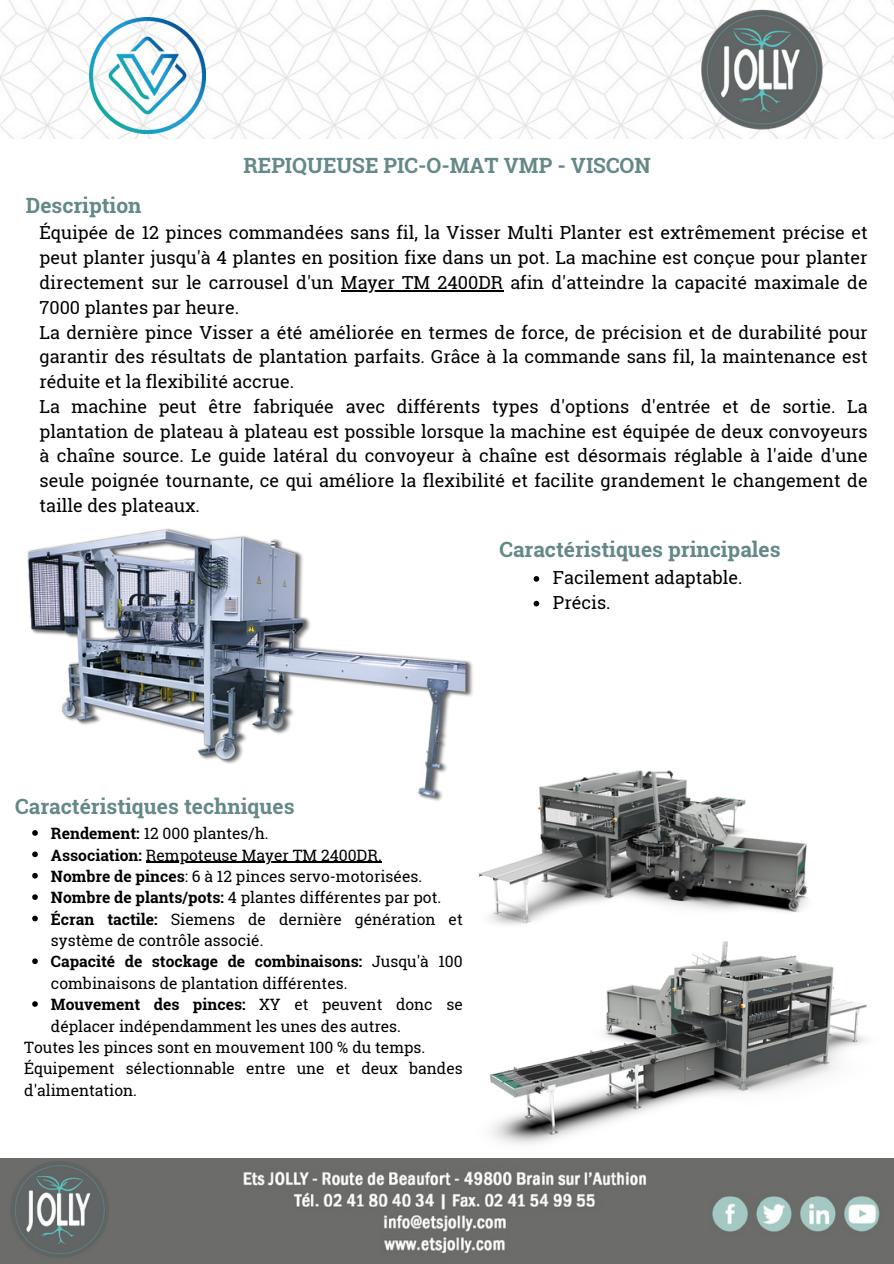
<style>
.page{position:relative;width:894px;height:1264px;background:#fff}
.page>*{position:absolute;margin:0;border:0;box-sizing:border-box;transform-origin:0 0}
.t1{font:700 21px "Roboto Slab";color:#648988}
.t2{font:18px/24.8px "Roboto Slab";color:#000;text-align:justify}
.t3{font:15.6px/21.3px "Roboto Slab";color:#000}
.t4{font:700 15.6px "Roboto Slab";color:#000}
.s1{font-weight:700}
</style>
<div class="page">
<img style="left:0;top:0;width:893px;height:138px">
<img style="left:0;top:1158px;width:893px;height:105px">
<img style="left:699px;top:5px;width:129px;height:128px">
<img style="left:89px;top:18px;width:116px;height:115px">
<img style="left:27px;top:528px;width:446px;height:270px">
<img style="left:423px;top:720px;width:385px;height:184px">
<img style="left:489px;top:904px;width:378px;height:241px">
<hr style="left:341px;top:290px;width:162px;height:1px;background:#000">
<svg style="left:533px;top:576px;width:6px;height:5px"></svg>
<svg style="left:533px;top:601px;width:6px;height:5px"></svg>
<svg style="left:32px;top:830px;width:6px;height:5px"></svg>
<svg style="left:32px;top:851px;width:6px;height:6px"></svg>
<hr style="left:146px;top:861px;width:236px;height:1px;background:#000">
<svg style="left:32px;top:873px;width:6px;height:5px"></svg>
<svg style="left:32px;top:894px;width:6px;height:5px"></svg>
<svg style="left:32px;top:915px;width:6px;height:6px"></svg>
<svg style="left:32px;top:958px;width:6px;height:6px"></svg>
<svg style="left:32px;top:1001px;width:6px;height:5px"></svg>
<p class="t1" style="left:26px;top:191px;width:117px">Description</p>
<h3 class="t1" style="left:243px;top:151px;width:408px">REPIQUEUSE PIC-O-MAT VMP - VISCON</h3>
<p class="t2" style="left:39px;top:220px;width:829px">Équipée de 12 pinces commandées sans fil, la Visser Multi Planter est extrêmement précise et peut planter jusqu'à 4 plantes en position fixe dans un pot. La machine est conçue pour planter directement sur le carrousel d'un Mayer TM 2400DR afin d'atteindre la capacité maximale de</p>
<h2 class="t2" style="left:39px;top:294px;width:829px;text-align:left">7000 plantes par heure.<br>La dernière pince Visser a été améliorée en termes de force, de précision et de durabilité pour garantir des résultats de plantation parfaits. Grâce à la commande sans fil, la maintenance est réduite et la flexibilité accrue.<br>La machine peut être fabriquée avec différents types d'options d'entrée et de sortie. La plantation de plateau à plateau est possible lorsque la machine est équipée de deux convoyeurs à chaîne source. Le guide latéral du convoyeur à chaîne est désormais réglable à l'aide d'une seule poignée tournante, ce qui améliore la flexibilité et facilite grandement le changement de taille des plateaux.</h2>
<p class="t1" style="left:499px;top:535px;width:282px">Caractéristiques principales</p>
<h2 class="t1" style="left:15px;top:791px;width:281px">Caractéristiques techniques</h2>
<p class="t3" style="left:51px;top:822px;width:219px"><span class="s1">Rendement:</span> 12 000 plantes/h.</p>
<p class="t3" style="left:51px;top:843px;width:332px"><span class="s1">Association:</span> Rempoteuse Mayer TM 2400DR.</p>
<p class="t3" style="left:51px;top:865px;width:372px"><span class="s1">Nombre de pinces</span>: 6 à 12 pinces servo-motorisées.</p>
<p class="t3" style="left:51px;top:886px;width:391px"><span class="s1">Nombre de plants/pots:</span> 4 plantes différentes par pot.</p>
<p class="t4" style="left:51px;top:908px;width:108px">Écran tactile:</p>
<p class="t3" style="left:51px;top:908px;width:413px;text-indent:120px">Siemens de dernière génération et système de contrôle associé.<br><span class="s1">Capacité de stockage de combinaisons:</span></p>
<p class="t3" style="left:372px;top:950px;width:92px">Jusqu'à 100</p>
<p class="t3" style="left:51px;top:972px;width:298px">combinaisons de plantation différentes.<br><span class="s1">Mouvement des pinces:</span></p>
<p class="t3" style="left:259px;top:993px;width:205px">XY et peuvent donc se</p>
<p class="t3" style="left:51px;top:1014px;width:351px">déplacer indépendamment les unes des autres.</p>
<p class="t3" style="left:24px;top:1036px;width:402px">Toutes les pinces sont en mouvement 100 % du temps.</p>
<p class="t3" style="left:24px;top:1057px;width:440px">Équipement sélectionnable entre une et deux bandes d'alimentation.</p>
<p class="t2" style="left:553px;top:564px;width:191px">Facilement adaptable.</p>
<p class="t2" style="left:553px;top:589px;width:59px">Précis.</p>
</div>
